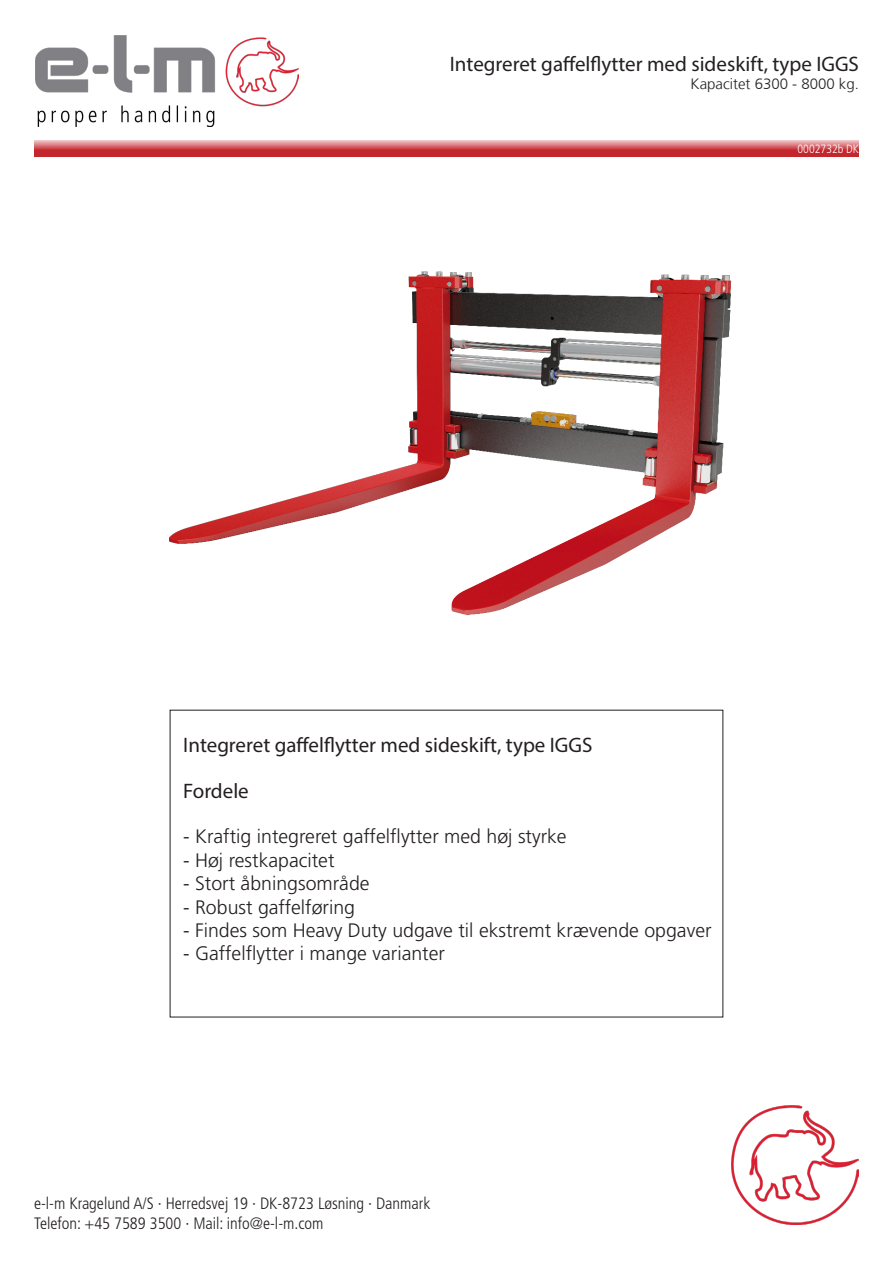
<style>
.page{position:relative;width:893px;height:1263px;background:#fff}
.page>*{position:absolute;margin:0;border:0;box-sizing:border-box;transform-origin:0 0}
.t1{font:21px "Myriad Pro";color:#231f20}
.t2{font:300 19.5px "Frutiger LT Std";color:#231f20}
.t3{font:300 condensed 16.5px "Frutiger LT Std";color:#231f20}
.t4{font:300 15px "Frutiger LT";color:#231f20}
.t5{font:300 condensed 12px "Frutiger LT Std";color:#fff}
</style>
<div class="page">
<svg style="left:34px;top:140px;width:825px;height:17px;background:#d1595f"></svg>
<img style="left:36px;top:36px;width:263px;height:91px">
<img style="left:731px;top:1106px;width:128px;height:118px">
<img style="left:169px;top:271px;width:563px;height:344px">
<p class="t1" style="left:450px;top:51px;width:411px">Integreret gaffelflytter med sideskift, type IGGS</p>
<p class="t4" style="left:691px;top:75px;width:170px">Kapacitet 6300 - 8000 kg.</p>
<p class="t5" style="left:797px;top:142px;width:63px">0002732b DK</p>
<p class="t1" style="left:183px;top:731px;width:411px">Integreret gaffelflytter med sideskift, type IGGS</p>
<p class="t1" style="left:183px;top:778px;width:67px">Fordele</p>
<p class="t2" style="left:183px;top:825px;width:385px">- Kraftig integreret gaffelflytter med høj styrke</p>
<p class="t2" style="left:183px;top:849px;width:153px">- Høj restkapacitet</p>
<p class="t2" style="left:183px;top:872px;width:188px">- Stort åbningsområde</p>
<p class="t2" style="left:183px;top:896px;width:173px">- Robust gaffelføring</p>
<p class="t2" style="left:183px;top:919px;width:530px">- Findes som Heavy Duty udgave til ekstremt krævende opgaver</p>
<p class="t2" style="left:183px;top:942px;width:263px">- Gaffelflytter i mange varianter</p>
<p class="t3" style="left:34px;top:1194px;width:398px">e-l-m Kragelund A/S · Herredsvej 19 · DK-8723 Løsning · Danmark</p>
<p class="t3" style="left:34px;top:1214px;width:291px">Telefon: +45 7589 3500 · Mail: info@e-l-m.com</p>
</div>
